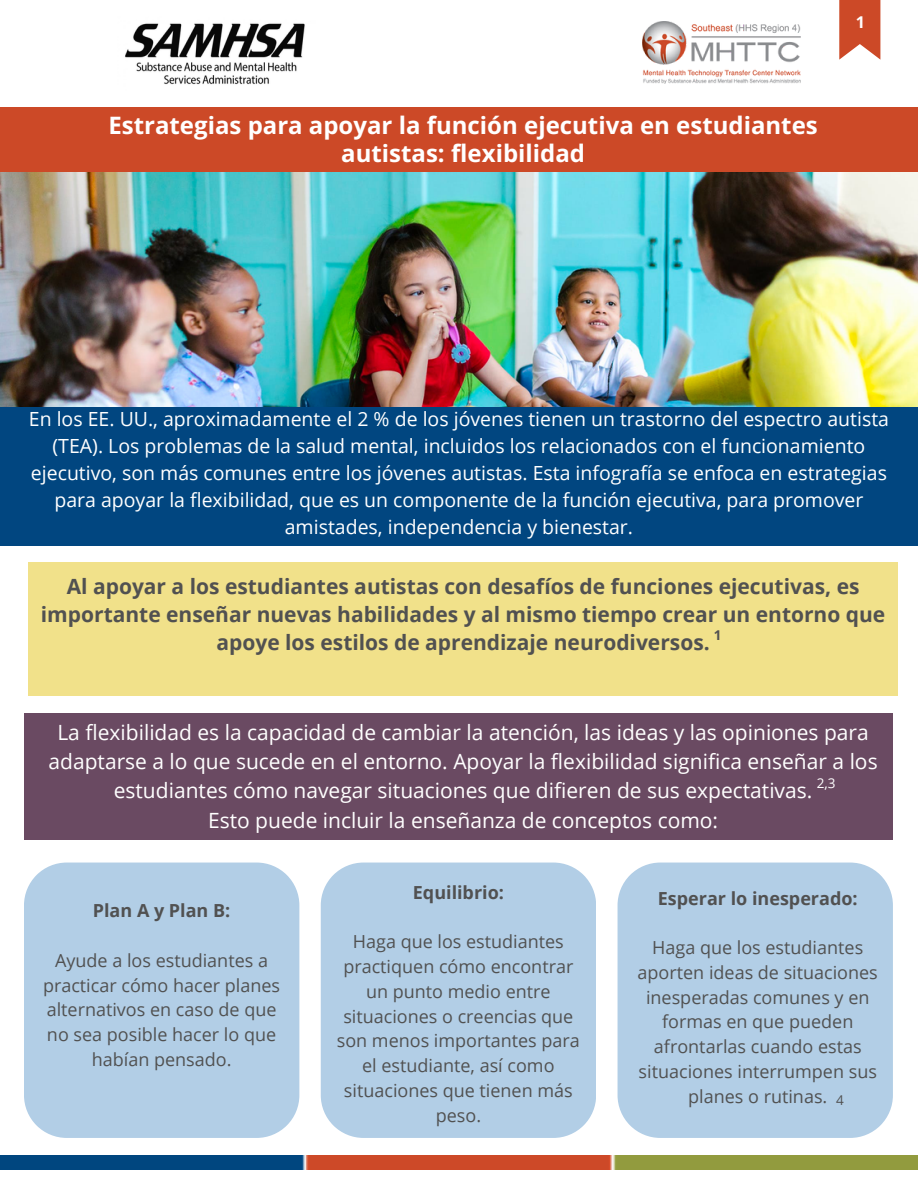
<style>
.page{position:relative;width:918px;height:1188px;background:#fff}
.page>*{position:absolute;margin:0;border:0;box-sizing:border-box;transform-origin:0 0}
.t1{font:700 24px/28.2px "Open Sans";color:#fff;text-align:center}
.t2{font:21px/29.2px "Open Sans";color:#fff;text-align:center}
.t3{font:700 21px/28.2px "Open Sans";color:#515151;text-align:center}
.t4{font:19.5px/27px "Open Sans";color:#fff;text-align:center}
.t5{font:18px/24.8px "Open Sans";color:#515151;text-align:center}
.t6{font:700 18px "Open Sans";color:#515151}
.t7{font:700 16.2px "Open Sans";color:#fff}
.t8{font:13.5px "Open Sans";color:#fff}
.t9{font:700 13.5px "Open Sans";color:#515151}
.t10{font:13.5px "Open Sans";color:#515151}
</style>
<div class="page">
<img style="left:0;top:171px;width:918px;height:236px">
<div style="left:0;top:407px;width:918px;height:138px;background:#014680"></div>
<img style="left:125px;top:23px;width:180px;height:62px">
<img style="left:643px;top:21px;width:157px;height:62px">
<div style="left:0;top:107px;width:918px;height:64px;background:#cc4927"></div>
<svg style="left:839px;top:0;width:42px;height:60px;background:#d36448"></svg>
<img style="left:0;top:1156px;width:918px;height:13px">
<div style="left:24px;top:714px;width:869px;height:126px;background:#6a4a62"></div>
<div style="left:29px;top:562px;width:869px;height:134px;background:#f1e18a"></div>
<div style="left:24px;top:863px;width:275px;height:275px;background:#b2cee6"></div>
<div style="left:321px;top:863px;width:275px;height:275px;background:#b2cee6"></div>
<div style="left:618px;top:863px;width:275px;height:275px;background:#b2cee6"></div>
<p class="t1" style="left:108px;top:110px;width:711px">Estrategias para apoyar la función ejecutiva en estudiantes autistas: flexibilidad</p>
<p class="t7" style="left:856px;top:11px;width:11px">1</p>
<p class="t4" style="left:29px;top:405px;width:862px">En los EE. UU., aproximadamente el 2 % de los jóvenes tienen un trastorno del espectro autista (TEA). Los problemas de la salud mental, incluidos los relacionados con el funcionamiento ejecutivo, son más comunes entre los jóvenes autistas. Esta infografía se enfoca en estrategias para apoyar la flexibilidad, que es un componente de la función ejecutiva, para promover amistades, independencia y bienestar.</p>
<p class="t3" style="left:41px;top:572px;width:846px">Al apoyar a los estudiantes autistas con desafíos de funciones ejecutivas, es importante enseñar nuevas habilidades y al mismo tiempo crear un entorno que apoye los estilos de aprendizaje neurodiversos.</p>
<p class="t9" style="left:714px;top:626px;width:9px">1</p>
<p class="t2" style="left:49px;top:717px;width:831px">La flexibilidad es la capacidad de cambiar la atención, las ideas y las opiniones para adaptarse a lo que sucede en el entorno. Apoyar la flexibilidad significa enseñar a los estudiantes cómo navegar situaciones que difieren de sus expectativas.</p>
<p class="t2" style="left:208px;top:805px;width:512px">Esto puede incluir la enseñanza de conceptos como:</p>
<p class="t8" style="left:817px;top:774px;width:20px">2,3</p>
<p class="t6" style="left:93px;top:898px;width:139px">Plan A y Plan B:</p>
<p class="t5" style="left:43px;top:948px;width:239px">Ayude a los estudiantes a practicar cómo hacer planes alternativos en caso de que no sea posible hacer lo que habían pensado.</p>
<p class="t6" style="left:413px;top:880px;width:93px">Equilibrio:</p>
<p class="t5" style="left:337px;top:929px;width:245px">Haga que los estudiantes practiquen cómo encontrar un punto medio entre situaciones o creencias que son menos importantes para el estudiante, así como situaciones que tienen más peso.</p>
<p class="t6" style="left:658px;top:885px;width:201px">Esperar lo inesperado:</p>
<p class="t5" style="left:638px;top:935px;width:242px">Haga que los estudiantes aporten ideas de situaciones inesperadas comunes y en formas en que pueden afrontarlas cuando estas situaciones interrumpen sus planes o rutinas.</p>
<p class="t10" style="left:836px;top:1091px;width:9px">4</p>
</div>
